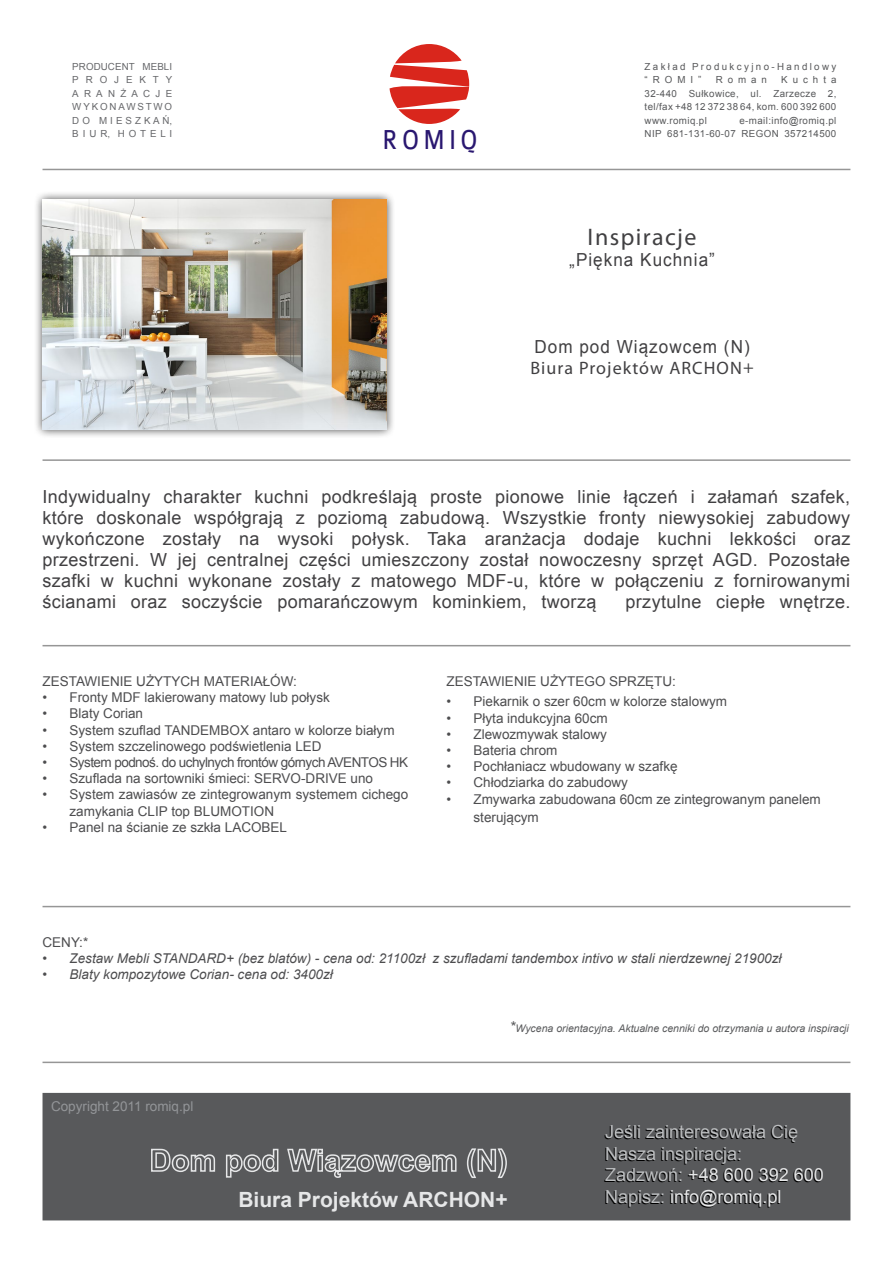
<style>
.page{position:relative;width:893px;height:1263px;background:#fff}
.page>*{position:absolute;margin:0;border:0;box-sizing:border-box;transform-origin:0 0}
.t1{font:29.25px "Colaborate";letter-spacing:.185em;color:#291770;scale:.83 1}
.t2{font:24px "Myriad Pro";letter-spacing:.06em;color:#414042}
.t3{font:700 21px "Arial";color:#e6e7e8}
.t4{font:18px/21px "Arial";letter-spacing:.02em;color:#414042;text-align:justify}
.t5{font:18px/21.6px "Arial";color:#bcbec0}
.t6{font:18px "Arial";letter-spacing:.06em;color:#414042;scale:.95 1}
.t7{font:18px "Myriad Pro";letter-spacing:.06em;color:#414042}
.t8{font:13.5px/16.2px "Arial";color:#4d4d4f}
.t9{font:italic 13.5px "Arial";color:#4d4d4f}
.t10{font:13.5px "Arial";letter-spacing:-.04em;color:#4d4d4f}
.t11{font:13.5px "Arial";color:#939598}
.t12{font:italic 10.5px "Arial";color:#58595b}
.t13{font:9.75px/13.5px "Arial";letter-spacing:.04em;color:#58595b}
.t14{font:9.75px/13.5px "Arial";letter-spacing:.19em;color:#67686b;text-align:justify}
.s1{font-size:15px}
.s2{color:#e6e7e8}
</style>
<div class="page">
<hr style="left:43px;top:459px;width:807px;height:2px;background:#969696">
<hr style="left:43px;top:645px;width:807px;height:1px;background:#969696">
<hr style="left:43px;top:906px;width:807px;height:1px;background:#969696">
<div style="left:33px;top:191px;width:363px;height:248px;background:#000;opacity:.75"></div>
<img style="left:43px;top:200px;width:344px;height:230px">
<hr style="left:43px;top:169px;width:807px;height:1px;background:#969696">
<svg style="left:389px;top:44px;width:80px;height:80px"></svg>
<hr style="left:43px;top:1061px;width:807px;height:2px;background:#969696">
<div style="left:43px;top:1093px;width:807px;height:127px;background:#58595b"></div>
<svg style="left:151px;top:1148px;width:65px;height:25px"></svg>
<svg style="left:226px;top:1148px;width:53px;height:30px"></svg>
<svg style="left:287px;top:1148px;width:170px;height:30px"></svg>
<svg style="left:466px;top:1148px;width:41px;height:30px"></svg>
<p class="t14" style="left:72px;top:60px;width:102px">PRODUCENT MEBLI PROJEKTY ARANŻACJE WYKONAWSTWO D O M I E S Z K A Ń, B I U R, H O T E L I</p>
<p class="t13" style="left:645px;top:60px;width:193px">Z a k ł a d P r o d u k c y j n o - H a n d l o w y “ R O M I ”</p>
<p class="t13" style="left:645px;top:73px;width:193px;text-align:justify;text-indent:137px">K u c h t a 32-440 Sułkowice, ul. Zarzecze 2, tel/fax +48 12 372 38 64, kom. 600 392 600 www.romiq.pl</p>
<p class="t13" style="left:716px;top:73px;width:53px">R o m a n</p>
<p class="t13" style="left:645px;top:114px;width:193px;text-align:right">e-mail:info@romiq.pl<br>NIP 681-131-60-07 REGON 357214500</p>
<h1 class="t1" style="left:383px;top:120px;width:116px">ROMIQ</h1>
<h2 class="t2" style="left:588px;top:222px;width:110px">Inspiracje</h2>
<h3 class="t6" style="left:569px;top:248px;width:155px">„Piękna Kuchnia”</h3>
<h3 class="t6" style="left:534px;top:334px;width:228px">Dom pod Wiązowcem (N)</h3>
<h3 class="t7" style="left:530px;top:357px;width:225px">Biura Projektów ARCHON+</h3>
<p class="t4" style="left:43px;top:486px;width:809px">Indywidualny charakter kuchni podkreślają proste pionowe linie łączeń i załamań szafek, które doskonale współgrają z poziomą zabudową. Wszystkie fronty niewysokiej zabudowy wykończone zostały na wysoki połysk. Taka aranżacja dodaje kuchni lekkości oraz przestrzeni. W jej centralnej części umieszczony został nowoczesny sprzęt AGD. Pozostałe szafki w kuchni wykonane zostały z matowego MDF-u, które w połączeniu z fornirowanymi ścianami oraz soczyście pomarańczowym kominkiem, tworzą</p>
<h3 class="t4" style="left:626px;top:591px;width:226px">przytulne ciepłe wnętrze.</h3>
<p class="t8" style="left:43px;top:673px;width:256px">ZESTAWIENIE UŻYTYCH MATERIAŁÓW:</p>
<p class="t8" style="left:43px;top:689px;width:289px">• Fronty MDF lakierowany matowy lub połysk</p>
<p class="t8" style="left:43px;top:706px;width:102px">• Blaty Corian</p>
<p class="t8" style="left:43px;top:722px;width:354px">• System szuflad TANDEMBOX antaro w kolorze białym</p>
<p class="t8" style="left:43px;top:738px;width:281px">• System szczelinowego podświetlenia LED</p>
<p class="t10" style="left:43px;top:753px;width:367px">• System podnoś. do uchylnych frontów górnych AVENTOS HK</p>
<p class="t8" style="left:43px;top:770px;width:332px">• Szuflada na sortowniki śmieci: SERVO-DRIVE uno</p>
<p class="t8" style="left:70px;top:787px;width:340px;text-indent:-27px">• System zawiasów ze zintegrowanym systemem cichego zamykania CLIP top BLUMOTION</p>
<p class="t8" style="left:43px;top:819px;width:246px">• Panel na ścianie ze szkła LACOBEL</p>
<p class="t8" style="left:446px;top:673px;width:231px">ZESTAWIENIE UŻYTEGO SPRZĘTU:</p>
<p class="t8" style="left:446px;top:694px;width:282px">• Piekarnik o szer 60cm w kolorze stalowym</p>
<p class="t8" style="left:446px;top:710px;width:163px">• Płyta indukcyjna 60cm</p>
<p class="t8" style="left:446px;top:726px;width:162px">• Zlewozmywak stalowy</p>
<p class="t8" style="left:446px;top:742px;width:113px">• Bateria chrom</p>
<p class="t8" style="left:446px;top:758px;width:233px">• Pochłaniacz wbudowany w szafkę</p>
<p class="t8" style="left:446px;top:775px;width:183px">• Chłodziarka do zabudowy</p>
<p class="t8" style="left:473px;top:790px;width:349px;line-height:18px;text-indent:-27px">• Zmywarka zabudowana 60cm ze zintegrowanym panelem sterującym</p>
<p class="t8" style="left:43px;top:934px;width:47px">CENY:*</p>
<p class="t9" style="left:43px;top:950px;width:740px">• Zestaw Mebli STANDARD+ (bez blatów) - cena od: 21100zł z szufladami tandembox intivo w stali nierdzewnej 21900zł</p>
<p class="t9" style="left:43px;top:966px;width:292px">• Blaty kompozytowe Corian- cena od: 3400zł</p>
<p class="t11" style="left:51px;top:1098px;width:144px">Copyright 2011 romiq.pl</p>
<p class="t12" style="left:510px;top:1021px;width:341px"><span class="s1">*</span>Wycena orientacyjna. Aktualne cenniki do otrzymania u autora inspiracji</p>
<h3 class="t3" style="left:238px;top:1185px;width:271px">Biura Projektów ARCHON+</h3>
<h3 class="t5" style="left:605px;top:1121px;width:220px">Jeśli zainteresowała Cię<br>Nasza inspiracja:<br>Zadzwoń: <span class="s2">+48 600 392 600<br></span>Napisz: <span class="s2">info@romiq.pl</span></h3>
</div>
